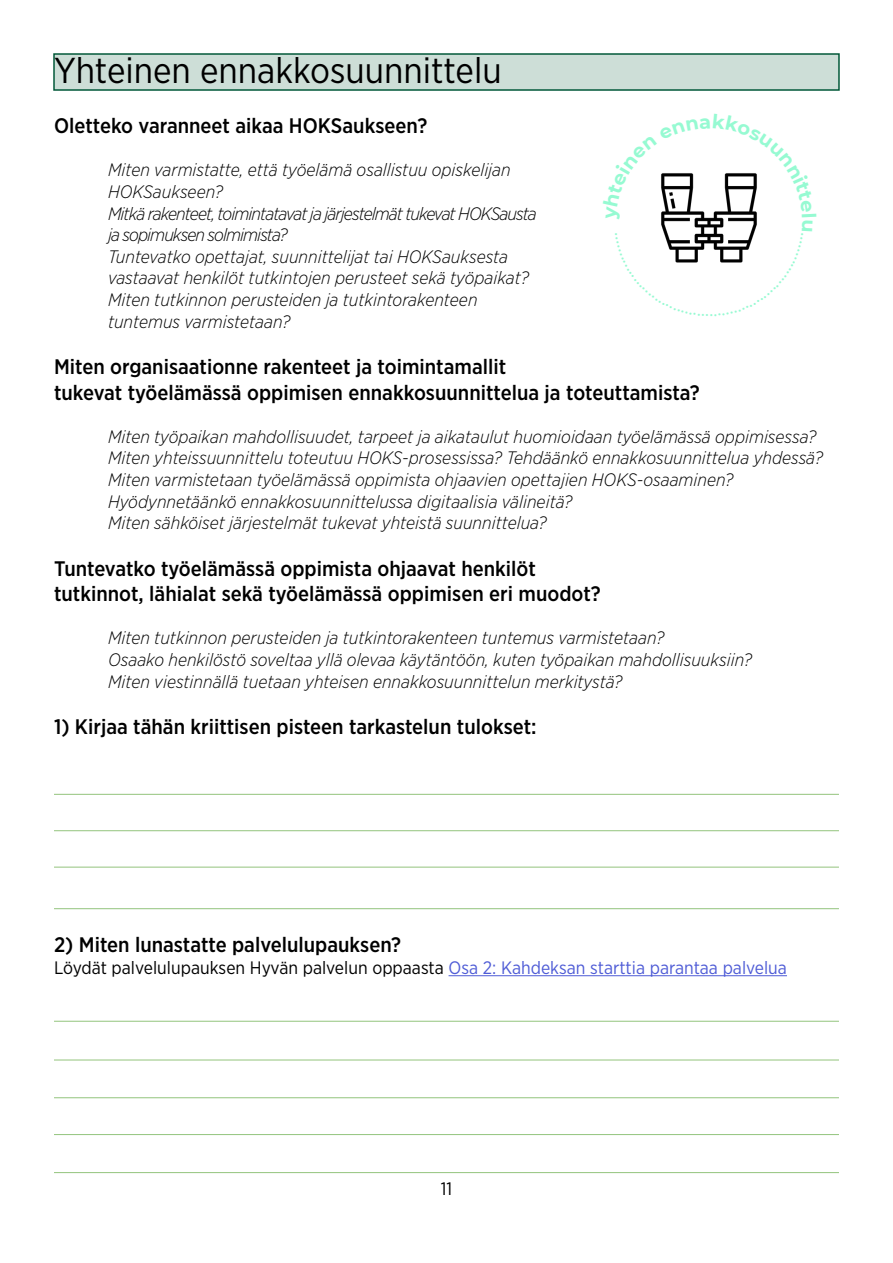
<style>
.page{position:relative;width:893px;height:1263px;background:#fff}
.page>*{position:absolute;margin:0;border:0;box-sizing:border-box;transform-origin:0 0}
.t1{font:36px "Gotham Narrow";color:#000}
.t2{font:500 21px/25.2px "Gotham Narrow";color:#000}
.t3{font:italic 300 18px/21.6px "Gotham Narrow";color:#000}
.t4{font:18px "Gotham Narrow";color:#000}
.s1{color:#4f5cd6}
</style>
<div class="page">
<div style="left:53px;top:53px;width:787px;height:38px;background:#cdded7;border:2px solid #025939"></div>
<hr style="left:449px;top:975px;width:338px;height:1px;background:#4f5cd6">
<hr style="left:54px;top:1134px;width:785px;height:1px;background:#93c47d">
<hr style="left:54px;top:908px;width:785px;height:1px;background:#93c47d">
<hr style="left:54px;top:794px;width:785px;height:1px;background:#93c47d">
<hr style="left:54px;top:867px;width:785px;height:1px;background:#93c47d">
<hr style="left:54px;top:1060px;width:785px;height:1px;background:#93c47d">
<hr style="left:54px;top:1097px;width:785px;height:1px;background:#93c47d">
<hr style="left:54px;top:1021px;width:785px;height:1px;background:#93c47d">
<hr style="left:54px;top:830px;width:785px;height:1px;background:#93c47d">
<hr style="left:54px;top:1172px;width:785px;height:1px;background:#93c47d">
<svg style="left:661px;top:173px;width:96px;height:90px"></svg>
<h1 class="t1" style="left:54px;top:48px;width:449px">Yhteinen ennakkosuunnittelu</h1>
<p class="t2" style="left:54px;top:113px;width:375px">Oletteko varanneet aikaa HOKSaukseen?</p>
<p class="t3" style="left:108px;top:159px;width:430px">Miten varmistatte, että työelämä osallistuu opiskelijan HOKSaukseen?<br>Mitkä rakenteet, toimintatavat ja järjestelmät tukevat HOKSausta ja sopimuksen solmimista?<br>Tuntevatko opettajat, suunnittelijat tai HOKSauksesta vastaavat henkilöt tutkintojen perusteet sekä työpaikat?<br>Miten tutkinnon perusteiden ja tutkintorakenteen tuntemus varmistetaan?</p>
<p class="t2" style="left:54px;top:354px;width:647px">Miten organisaationne rakenteet ja toimintamallit<br>tukevat työelämässä oppimisen ennakkosuunnittelua ja toteuttamista?</p>
<p class="t3" style="left:108px;top:425px;width:716px">Miten työpaikan mahdollisuudet, tarpeet ja aikataulut huomioidaan työelämässä oppimisessa?<br>Miten yhteissuunnittelu toteutuu HOKS-prosessissa? Tehdäänkö ennakkosuunnittelua yhdessä?<br>Miten varmistetaan työelämässä oppimista ohjaavien opettajien HOKS-osaaminen?<br>Hyödynnetäänkö ennakkosuunnittelussa digitaalisia välineitä?<br>Miten sähköiset järjestelmät tukevat yhteistä suunnittelua?</p>
<p class="t2" style="left:54px;top:556px;width:548px">Tuntevatko työelämässä oppimista ohjaavat henkilöt tutkinnot, lähialat sekä työelämässä oppimisen eri muodot?</p>
<p class="t3" style="left:108px;top:627px;width:646px">Miten tutkinnon perusteiden ja tutkintorakenteen tuntemus varmistetaan?<br>Osaako henkilöstö soveltaa yllä olevaa käytäntöön, kuten työpaikan mahdollisuuksiin?<br>Miten viestinnällä tuetaan yhteisen ennakkosuunnittelun merkitystä?</p>
<p class="t2" style="left:54px;top:714px;width:484px">1) Kirjaa tähän kriittisen pisteen tarkastelun tulokset:</p>
<p class="t2" style="left:54px;top:932px;width:349px">2) Miten lunastatte palvelulupauksen?</p>
<p class="t4" style="left:54px;top:956px;width:734px">Löydät palvelulupauksen Hyvän palvelun oppaasta <span class="s1">Osa 2: Kahdeksan starttia parantaa palvelua</span></p>
<p class="t4" style="left:441px;top:1177px;width:13px">11</p>
</div>
